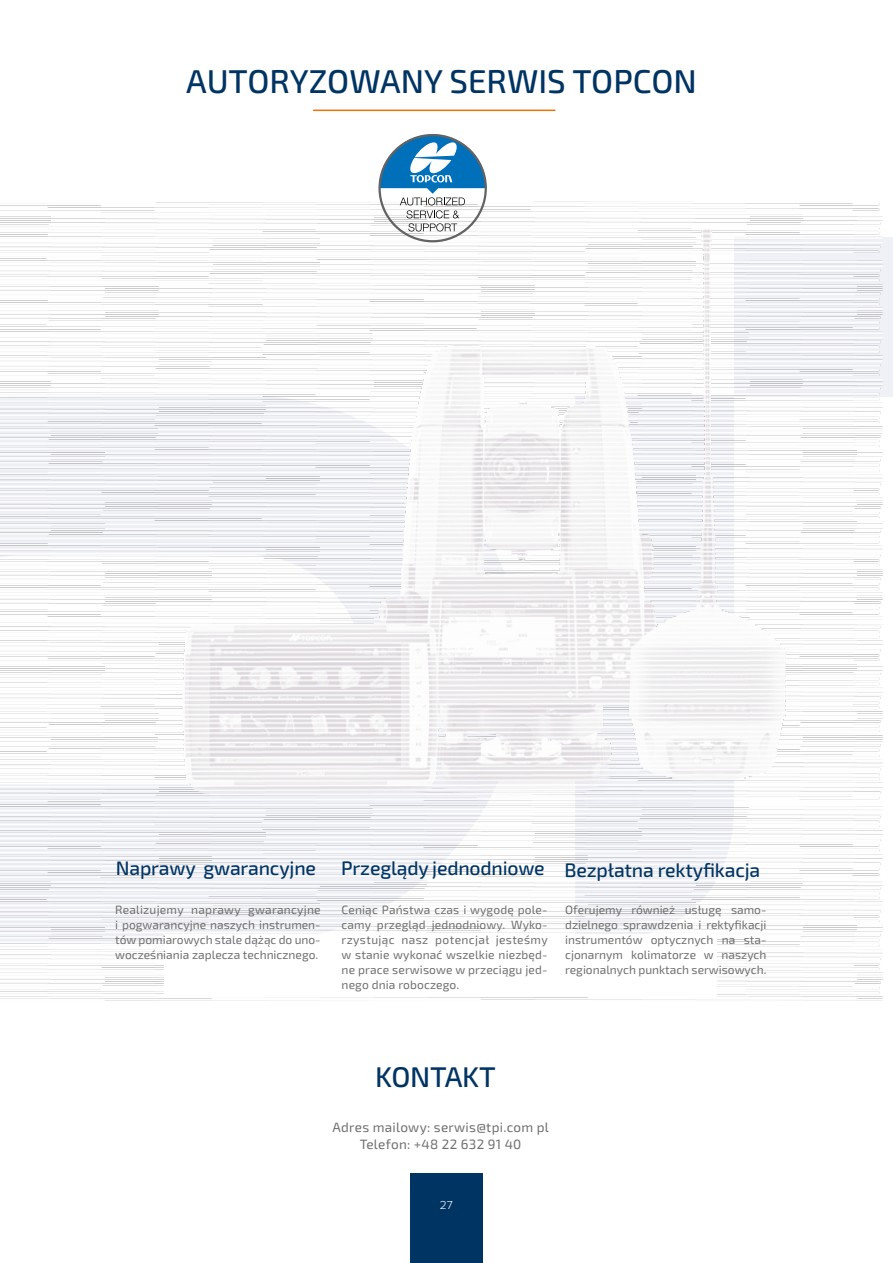
<style>
.page{position:relative;width:893px;height:1263px;background:#fff}
.page>*{position:absolute;margin:0;border:0;box-sizing:border-box;transform-origin:0 0}
.t1{font:500 33px "Exo 2.0";color:#003463}
.t2{font:500 28.5px "Exo 2.0";letter-spacing:-.01em;color:#003463}
.t3{font:500 19.5px "Exo 2.0";letter-spacing:-.01em;color:#003463}
.t4{font:13.5px/17.5px "Exo 2.0";letter-spacing:.02em;color:#706f6f;text-align:center}
.t5{font:12px/15px "Exo 2.0";color:#706f6f;text-align:justify}
.t6{font:300 12px "Proxima Nova";color:#fff}
</style>
<div class="page">
<div style="left:410px;top:1174px;width:73px;height:89px;background:#003463"></div>
<div style="left:734px;top:238px;width:159px;height:159px;background:#f0f1f7"></div>
<img style="left:0;top:202px;width:884px;height:798px">
<hr style="left:313px;top:110px;width:242px;height:1px;background:#ee7203">
<div style="left:164px;top:934px;width:552px;height:62px;background:#fff"></div>
<svg style="left:379px;top:134px;width:107px;height:97px"></svg>
<div style="left:378px;top:134px;width:109px;height:108px;border:2px solid #646363;border-radius:50%"></div>
<img style="left:0;top:347px;width:1px;height:127px">
<h1 class="t1" style="left:186px;top:62px;width:512px">AUTORYZOWANY SERWIS TOPCON</h1>
<h3 class="t3" style="left:116px;top:856px;width:202px">Naprawy gwarancyjne</h3>
<h3 class="t3" style="left:341px;top:858px;width:420px">Przeglądy jednodniowe Bezpłatna rektyfikacja</h3>
<p class="t5" style="left:115px;top:902px;width:207px">Realizujemy naprawy gwarancyjne i pogwarancyjne naszych instrumen&shy;tów pomiarowych stale dążąc do uno&shy;wocześniania zaplecza technicznego.</p>
<p class="t5" style="left:342px;top:902px;width:208px">Ceniąc Państwa czas i wygodę pole&shy;camy przegląd jednodniowy. Wyko&shy;rzystując nasz potencjał jesteśmy w stanie wykonać wszelkie niezbęd&shy;ne prace serwisowe w przeciągu jed&shy;nego dnia roboczego.</p>
<p class="t5" style="left:565px;top:902px;width:203px">Oferujemy również usługę samo&shy;dzielnego sprawdzenia i rektyfikacji instrumentów optycznych na sta&shy;cjonarnym kolimatorze w naszych regionalnych punktach serwisowych.</p>
<h2 class="t2" style="left:375px;top:1060px;width:122px">KONTAKT</h2>
<p class="t4" style="left:333px;top:1118px;width:218px">Adres mailowy: serwis@tpi.com pl<br>Telefon: +48 22 632 91 40</p>
<p class="t6" style="left:440px;top:1199px;width:15px">27</p>
</div>
